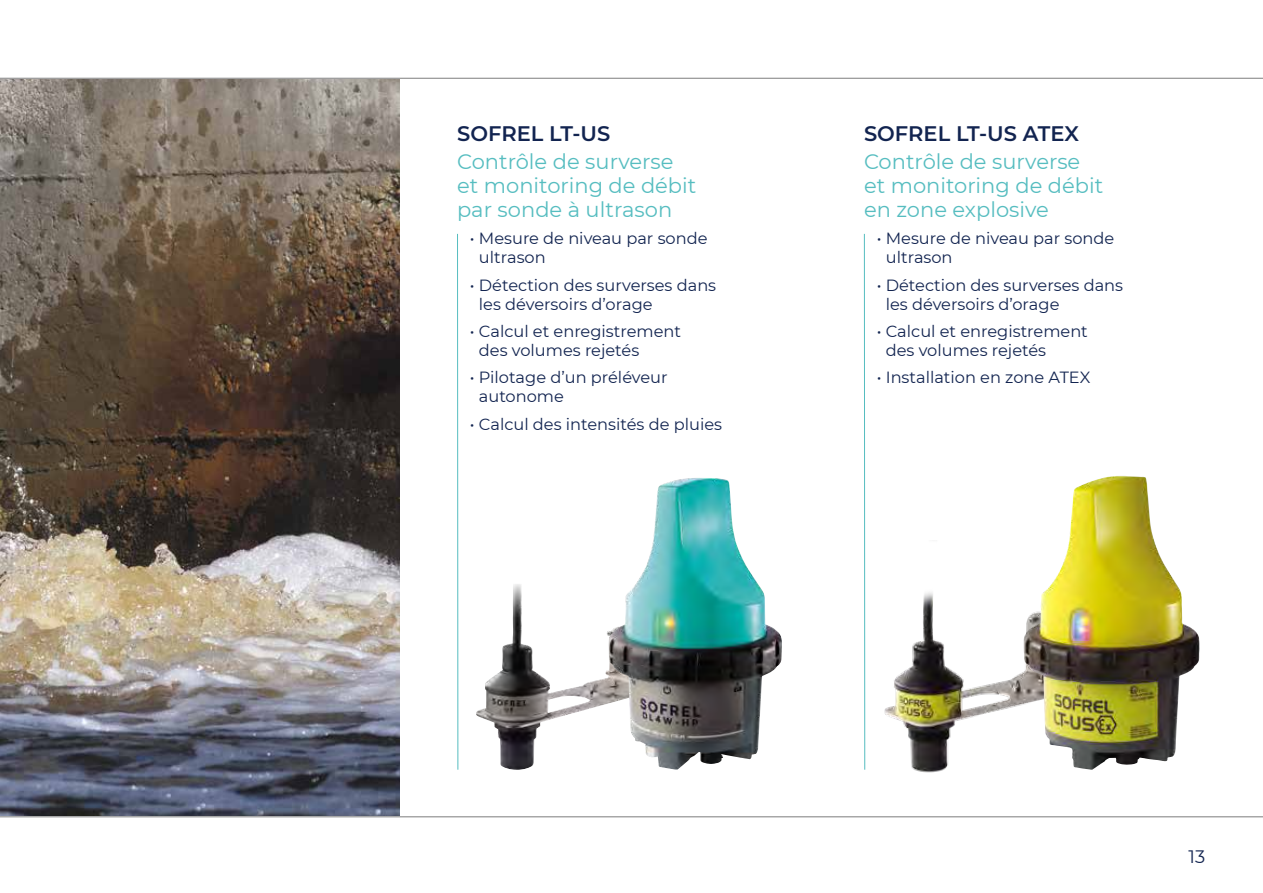
<style>
.page{position:relative;width:1263px;height:893px;background:#fff}
.page>*{position:absolute;margin:0;border:0;box-sizing:border-box;transform-origin:0 0}
.t1{font:21px/24px "Montserrat";color:#56bdc0}
.t2{font:600 21px "Montserrat";color:#122450}
.t3{font:18px "Montserrat";color:#122450}
.t4{font:16.2px/18.9px "Montserrat";color:#122450}
</style>
<div class="page">
<img style="left:0;top:79px;width:400px;height:737px">
<svg style="left:0;top:77px;width:1263px;height:2px"></svg>
<hr style="left:864px;top:234px;width:1px;height:536px;background:#56bdc0">
<hr style="left:457px;top:234px;width:1px;height:536px;background:#56bdc0">
<svg style="left:0;top:816px;width:1263px;height:2px"></svg>
<img style="left:476px;top:584px;width:133px;height:186px">
<img style="left:609px;top:478px;width:173px;height:292px">
<img style="left:884px;top:592px;width:139px;height:181px">
<img style="left:1023px;top:476px;width:177px;height:294px">
<p class="t2" style="left:457px;top:119px;width:155px">SOFREL LT-US</p>
<p class="t1" style="left:457px;top:149px;width:241px">Contrôle de surverse et monitoring de débit par sonde à ultrason</p>
<p class="t4" style="left:479px;top:229px;width:230px;text-indent:-9px">• Mesure de niveau par sonde ultrason</p>
<p class="t4" style="left:479px;top:275px;width:239px;text-indent:-9px">• Détection des surverses dans les déversoirs d’orage</p>
<p class="t4" style="left:479px;top:321px;width:204px;text-indent:-9px">• Calcul et enregistrement des volumes rejetés</p>
<p class="t4" style="left:479px;top:367px;width:190px;text-indent:-9px">• Pilotage d’un préléveur autonome</p>
<p class="t4" style="left:470px;top:414px;width:254px">• Calcul des intensités de pluies</p>
<p class="t2" style="left:864px;top:119px;width:216px">SOFREL LT-US ATEX</p>
<p class="t1" style="left:864px;top:149px;width:241px">Contrôle de surverse et monitoring de débit en zone explosive</p>
<p class="t4" style="left:886px;top:229px;width:230px;text-indent:-9px">• Mesure de niveau par sonde ultrason</p>
<p class="t4" style="left:886px;top:275px;width:239px;text-indent:-9px">• Détection des surverses dans les déversoirs d’orage</p>
<p class="t4" style="left:886px;top:321px;width:204px;text-indent:-9px">• Calcul et enregistrement des volumes rejetés</p>
<p class="t4" style="left:877px;top:367px;width:215px">• Installation en zone ATEX</p>
<p class="t3" style="left:1188px;top:845px;width:18px">13</p>
</div>
